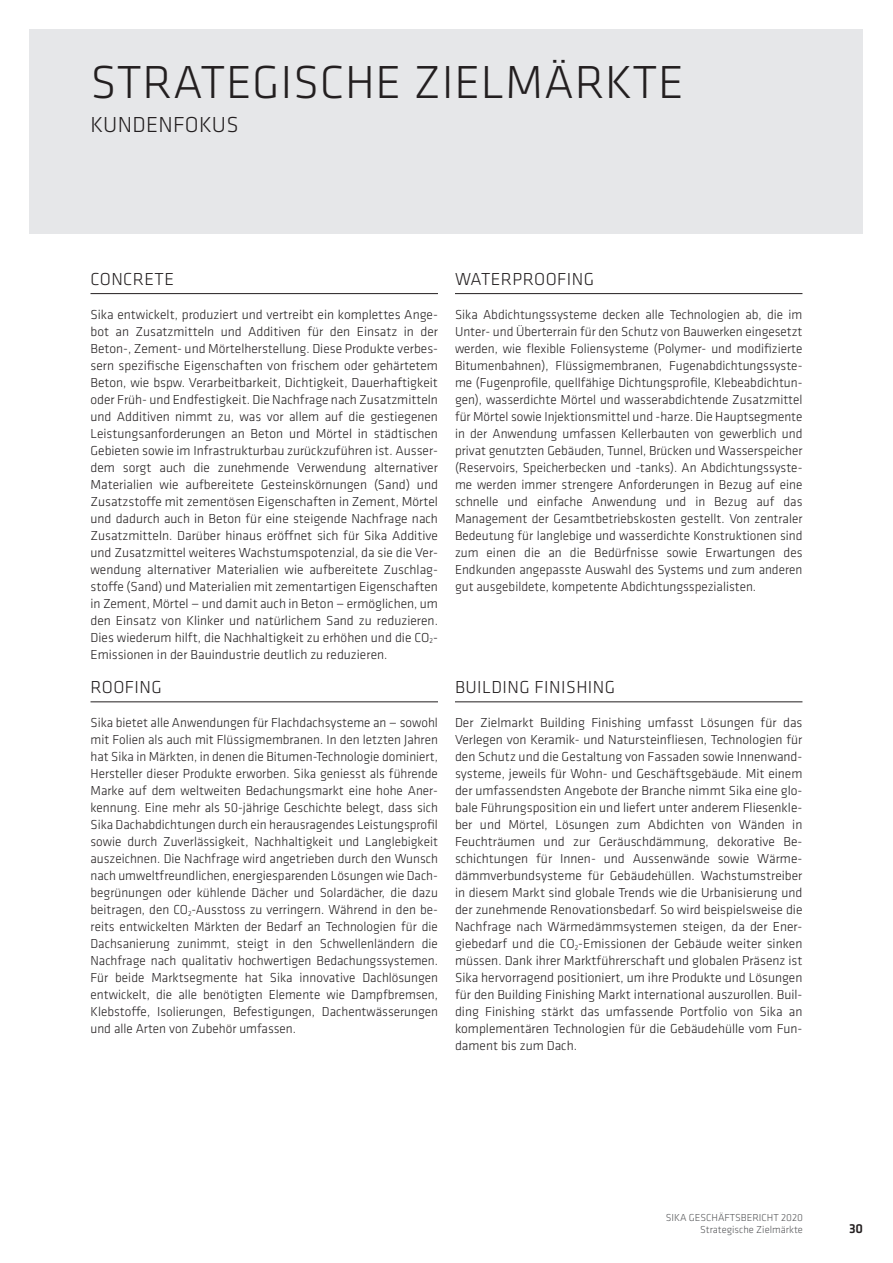
<style>
.page{position:relative;width:893px;height:1263px;background:#fff}
.page>*{position:absolute;margin:0;border:0;box-sizing:border-box;transform-origin:0 0}
.t1{font:300 48px "Klavika";letter-spacing:.015em;color:#231f20}
.t2{font:300 22.5px "Klavika";letter-spacing:.015em;color:#231f20}
.t3{font:300 18px "Klavika";letter-spacing:.025em;color:#231f20}
.t4{font:300 13.5px/17px "Klavika";color:#231f20;text-align:justify}
.t5{font:500 13.5px "Klavika";color:#231f20}
.t6{font:300 10.5px/12.6px "Klavika";color:#57585a;text-align:right}
</style>
<div class="page">
<div style="left:30px;top:30px;width:833px;height:204px;background:#e6e7e9"></div>
<hr style="left:91px;top:293px;width:347px;height:1px;background:#231f20">
<hr style="left:91px;top:702px;width:347px;height:1px;background:#231f20">
<hr style="left:455px;top:293px;width:347px;height:1px;background:#231f20">
<hr style="left:455px;top:702px;width:347px;height:1px;background:#231f20">
<h1 class="t1" style="left:91px;top:53px;width:595px">STRATEGISCHE ZIELMÄRKTE</h1>
<h2 class="t2" style="left:91px;top:111px;width:150px">KUNDENFOKUS</h2>
<h3 class="t3" style="left:91px;top:268px;width:85px">CONCRETE</h3>
<p class="t4" style="left:91px;top:306px;width:349px">Sika entwickelt, produziert und vertreibt ein komplettes Ange&shy;bot an Zusatzmitteln und Additiven für den Einsatz in der Beton-, Zement- und Mörtelherstellung. Diese Produkte verbes&shy;sern spezifische Eigenschaften von frischem oder gehärtetem Beton, wie bspw. Verarbeitbarkeit, Dichtigkeit, Dauerhaftigkeit oder Früh- und Endfestigkeit. Die Nachfrage nach Zusatzmitteln und Additiven nimmt zu, was vor allem auf die gestiegenen Leistungsanforderungen an Beton und Mörtel in städtischen Gebieten sowie im Infrastrukturbau zurückzuführen ist. Ausser&shy;dem sorgt auch die zunehmende Verwendung alternativer Materialien wie aufbereitete Gesteinskörnungen (Sand) und Zusatzstoffe mit zementösen Eigenschaften in Zement, Mörtel und dadurch auch in Beton für eine steigende Nachfrage nach Zusatzmitteln. Darüber hinaus eröffnet sich für Sika Additive und Zusatzmittel weiteres Wachstumspotenzial, da sie die Ver&shy;wendung alternativer Materialien wie aufbereitete Zuschlag&shy;stoffe (Sand) und Materialien mit zementartigen Eigenschaften in Zement, Mörtel — und damit auch in Beton — ermöglichen, um den Einsatz von Klinker und natürlichem Sand zu reduzieren.<br>Dies wiederum hilft, die Nachhaltigkeit zu erhöhen und die CO<sub>2</sub>- Emissionen in der Bauindustrie deutlich zu reduzieren.</p>
<h3 class="t3" style="left:91px;top:676px;width:73px">ROOFING</h3>
<p class="t4" style="left:91px;top:714px;width:349px">Sika bietet alle Anwendungen für Flachdachsysteme an — sowohl mit Folien als auch mit Flüssigmembranen. In den letzten Jahren hat Sika in Märkten, in denen die Bitumen-Technologie dominiert, Hersteller dieser Produkte erworben. Sika geniesst als führende Marke auf dem weltweiten Bedachungsmarkt eine hohe Aner&shy;kennung. Eine mehr als 50-jährige Geschichte belegt, dass sich Sika Dachabdichtungen durch ein herausragendes Leistungsprofil sowie durch Zuverlässigkeit, Nachhaltigkeit und Langlebigkeit auszeichnen. Die Nachfrage wird angetrieben durch den Wunsch nach umweltfreundlichen, energiesparenden Lösungen wie Dach&shy;begrünungen oder kühlende Dächer und Solardächer, die dazu beitragen, den CO<sub>2</sub>-Ausstoss zu verringern. Während in den be&shy;reits entwickelten Märkten der Bedarf an Technologien für die Dachsanierung zunimmt, steigt in den Schwellenländern die Nachfrage nach qualitativ hochwertigen Bedachungssystemen.<br>Für beide Marktsegmente hat Sika innovative Dachlösungen entwickelt, die alle benötigten Elemente wie Dampfbremsen, Klebstoffe, Isolierungen, Befestigungen, Dachentwässerungen und alle Arten von Zubehör umfassen.</p>
<h3 class="t3" style="left:455px;top:268px;width:141px">WATERPROOFING</h3>
<p class="t4" style="left:455px;top:306px;width:349px">Sika Abdichtungssysteme decken alle Technologien ab, die im Unter- und Überterrain für den Schutz von Bauwerken eingesetzt werden, wie flexible Foliensysteme (Polymer- und modifizierte Bitumenbahnen), Flüssigmembranen, Fugenabdichtungssyste&shy;me (Fugenprofile, quellfähige Dichtungsprofile, Klebeabdichtun&shy;gen), wasserdichte Mörtel und wasserabdichtende Zusatzmittel für Mörtel sowie Injektionsmittel und -harze. Die Hauptsegmente in der Anwendung umfassen Kellerbauten von gewerblich und privat genutzten Gebäuden, Tunnel, Brücken und Wasserspeicher (Reservoirs, Speicherbecken und -tanks). An Abdichtungssyste&shy;me werden immer strengere Anforderungen in Bezug auf eine schnelle und einfache Anwendung und in Bezug auf das Management der Gesamtbetriebskosten gestellt. Von zentraler Bedeutung für langlebige und wasserdichte Konstruktionen sind zum einen die an die Bedürfnisse sowie Erwartungen des Endkunden angepasste Auswahl des Systems und zum anderen gut ausgebildete, kompetente Abdichtungsspezialisten.</p>
<h3 class="t3" style="left:455px;top:676px;width:162px">BUILDING FINISHING</h3>
<p class="t4" style="left:455px;top:714px;width:349px">Der Zielmarkt Building Finishing umfasst Lösungen für das Verlegen von Keramik- und Natursteinfliesen, Technologien für den Schutz und die Gestaltung von Fassaden sowie Innenwand&shy;systeme, jeweils für Wohn- und Geschäftsgebäude. Mit einem der umfassendsten Angebote der Branche nimmt Sika eine glo&shy;bale Führungsposition ein und liefert unter anderem Fliesenkle&shy;ber und Mörtel, Lösungen zum Abdichten von Wänden in Feuchträumen und zur Geräuschdämmung, dekorative Be&shy;schichtungen für Innen- und Aussenwände sowie Wärme&shy;dämmverbundsysteme für Gebäudehüllen. Wachstumstreiber in diesem Markt sind globale Trends wie die Urbanisierung und der zunehmende Renovationsbedarf. So wird beispielsweise die Nachfrage nach Wärmedämmsystemen steigen, da der Ener&shy;giebedarf und die CO<sub>2</sub>-Emissionen der Gebäude weiter sinken müssen. Dank ihrer Marktführerschaft und globalen Präsenz ist Sika hervorragend positioniert, um ihre Produkte und Lösungen für den Building Finishing Markt international auszurollen. Buil&shy;ding Finishing stärkt das umfassende Portfolio von Sika an komplementären Technologien für die Gebäudehülle vom Fun&shy;dament bis zum Dach.</p>
<p class="t6" style="left:666px;top:1211px;width:139px">SIKA GESCHÄFTSBERICHT 2020<br>Strategische Zielmärkte</p>
<p class="t5" style="left:849px;top:1219px;width:16px">30</p>
</div>
